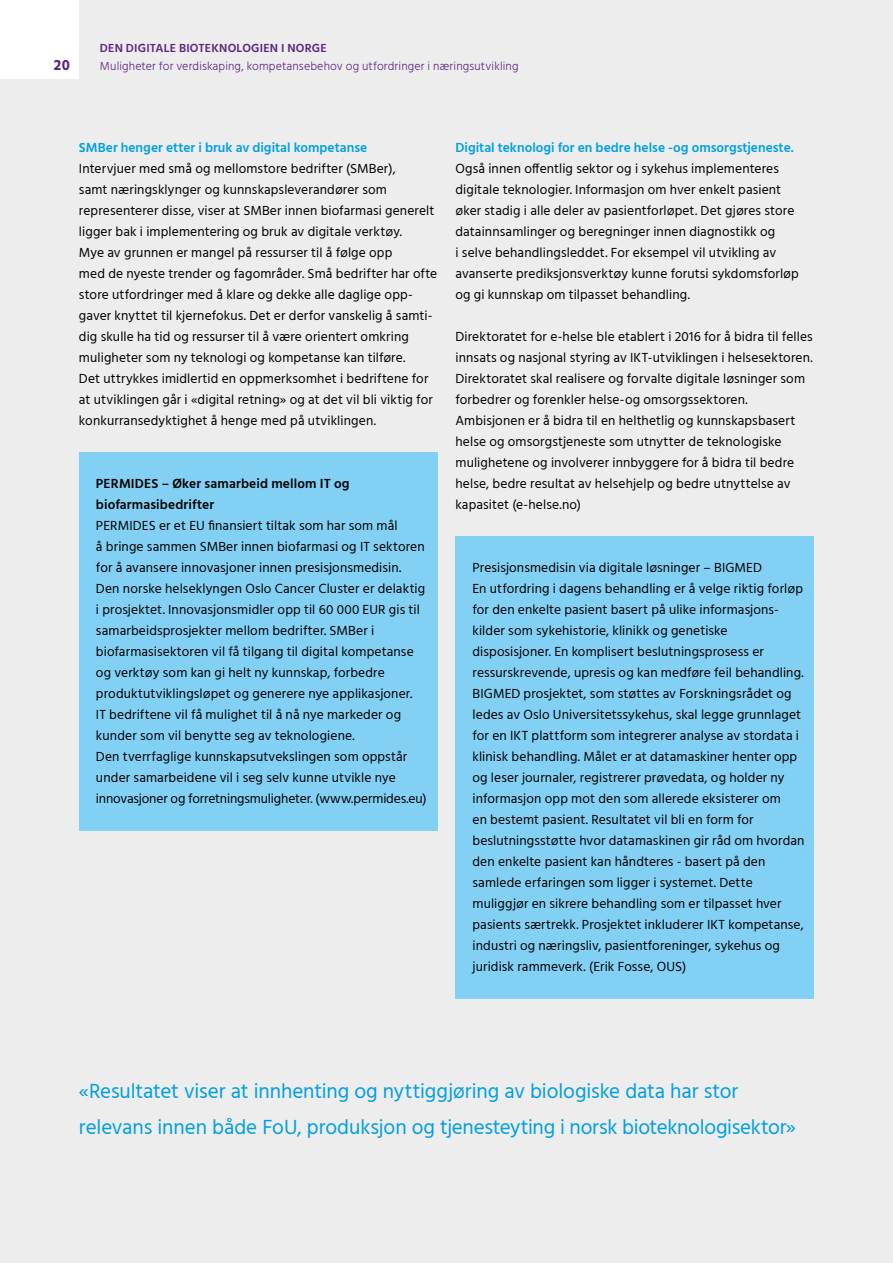
<style>
.page{position:relative;width:893px;height:1263px;background:#ededed}
.page>*{position:absolute;margin:0;border:0;box-sizing:border-box;transform-origin:0 0}
.t1{font:21px/36px "Hind";letter-spacing:-.005em;color:#009fe3}
.t2{font:700 15px "Hind";color:#5c2483}
.t3{font:13.5px/21px "Hind";letter-spacing:.01em;color:#000}
.t4{font:600 13.5px "Hind";color:#009fe3}
.t5{font:600 13.5px/21px "Hind";letter-spacing:.01em;color:#000}
.t6{font:300 12px "Hind";letter-spacing:.01em;color:#5c2483}
.t7{font:600 12px "Hind";letter-spacing:.015em;color:#5c2483}
</style>
<div class="page">
<div style="left:0;top:0;width:79px;height:79px;background:#fff"></div>
<div style="left:79px;top:452px;width:358px;height:22px;background:#83d0f5"></div>
<div style="left:79px;top:473px;width:358px;height:337px;background:#83d0f5"></div>
<div style="left:79px;top:809px;width:358px;height:22px;background:#83d0f5"></div>
<div style="left:455px;top:536px;width:359px;height:22px;background:#83d0f5"></div>
<div style="left:455px;top:557px;width:359px;height:22px;background:#83d0f5"></div>
<div style="left:455px;top:578px;width:359px;height:400px;background:#83d0f5"></div>
<div style="left:455px;top:977px;width:359px;height:22px;background:#83d0f5"></div>
<p class="t2" style="left:54px;top:56px;width:17px">20</p>
<p class="t7" style="left:100px;top:40px;width:228px">DEN DIGITALE BIOTEKNOLOGIEN I NORGE</p>
<p class="t6" style="left:100px;top:58px;width:420px">Muligheter for verdiskaping, kompetansebehov og utfordringer i næringsutvikling</p>
<p class="t4" style="left:79px;top:138px;width:290px">SMBer henger etter i bruk av digital kompetanse</p>
<p class="t3" style="left:79px;top:158px;width:360px">Intervjuer med små og mellomstore bedrifter (SMBer),<br>samt næringsklynger og kunnskapsleverandører som representerer disse, viser at SMBer innen biofarmasi generelt ligger bak i implementering og bruk av digitale verktøy.<br>Mye av grunnen er mangel på ressurser til å følge opp<br>med de nyeste trender og fagområder. Små bedrifter har ofte store utfordringer med å klare og dekke alle daglige opp&shy;gaver knyttet til kjernefokus. Det er derfor vanskelig å samti&shy;dig skulle ha tid og ressurser til å være orientert omkring muligheter som ny teknologi og kompetanse kan tilføre.<br>Det uttrykkes imidlertid en oppmerksomhet i bedriftene for at utviklingen går i «digital retning» og at det vil bli viktig for konkurransedyktighet å henge med på utviklingen.</p>
<p class="t5" style="left:96px;top:473px;width:255px">PERMIDES – Øker samarbeid mellom IT og biofarmasibedrifter</p>
<p class="t3" style="left:96px;top:515px;width:332px">PERMIDES er et EU finansiert tiltak som har som mål<br>å bringe sammen SMBer innen biofarmasi og IT sektoren for å avansere innovasjoner innen presisjonsmedisin.<br>Den norske helseklyngen Oslo Cancer Cluster er delaktig i prosjektet. Innovasjonsmidler opp til 60 000 EUR gis til samarbeidsprosjekter mellom bedrifter. SMBer i biofarmasisektoren vil få tilgang til digital kompetanse og verktøy som kan gi helt ny kunnskap, forbedre produktutviklingsløpet og generere nye applikasjoner.<br>IT bedriftene vil få mulighet til å nå nye markeder og kunder som vil benytte seg av teknologiene.<br>Den tverrfaglige kunnskapsutvekslingen som oppstår under samarbeidene vil i seg selv kunne utvikle nye innovasjoner og forretningsmuligheter. (www.permides.eu)</p>
<p class="t4" style="left:455px;top:138px;width:340px">Digital teknologi for en bedre helse -og omsorgstjeneste.</p>
<p class="t3" style="left:455px;top:158px;width:345px">Også innen offentlig sektor og i sykehus implementeres digitale teknologier. Informasjon om hver enkelt pasient øker stadig i alle deler av pasientforløpet. Det gjøres store datainnsamlinger og beregninger innen diagnostikk og<br>i selve behandlingsleddet. For eksempel vil utvikling av avanserte prediksjonsverktøy kunne forutsi sykdomsforløp og gi kunnskap om tilpasset behandling.</p>
<p class="t3" style="left:455px;top:326px;width:359px">Direktoratet for e-helse ble etablert i 2016 for å bidra til felles innsats og nasjonal styring av IKT-utviklingen i helsesektoren.<br>Direktoratet skal realisere og forvalte digitale løsninger som forbedrer og forenkler helse-og omsorgssektoren.<br>Ambisjonen er å bidra til en helthetlig og kunnskapsbasert helse og omsorgstjeneste som utnytter de teknologiske mulighetene og involverer innbyggere for å bidra til bedre helse, bedre resultat av helsehjelp og bedre utnyttelse av kapasitet (e-helse.no)</p>
<p class="t3" style="left:472px;top:557px;width:334px">Presisjonsmedisin via digitale løsninger – BIGMED<br>En utfordring i dagens behandling er å velge riktig forløp for den enkelte pasient basert på ulike informasjons&shy;kilder som sykehistorie, klinikk og genetiske disposisjoner. En komplisert beslutningsprosess er ressurskrevende, upresis og kan medføre feil behandling.<br>BIGMED prosjektet, som støttes av Forskningsrådet og ledes av Oslo Universitetssykehus, skal legge grunnlaget for en IKT plattform som integrerer analyse av stordata i klinisk behandling. Målet er at datamaskiner henter opp og leser journaler, registrerer prøvedata, og holder ny informasjon opp mot den som allerede eksisterer om<br>en bestemt pasient. Resultatet vil bli en form for beslutningsstøtte hvor datamaskinen gir råd om hvordan den enkelte pasient kan håndteres - basert på den samlede erfaringen som ligger i systemet. Dette muliggjør en sikrere behandling som er tilpasset hver pasients særtrekk. Prosjektet inkluderer IKT kompetanse, industri og næringsliv, pasientforeninger, sykehus og juridisk rammeverk. (Erik Fosse, OUS)</p>
<h1 class="t1" style="left:79px;top:1074px;width:719px">«Resultatet viser at innhenting og nyttiggjøring av biologiske data har stor relevans innen både FoU, produksjon og tjenesteyting i norsk bioteknologisektor»</h1>
</div>
